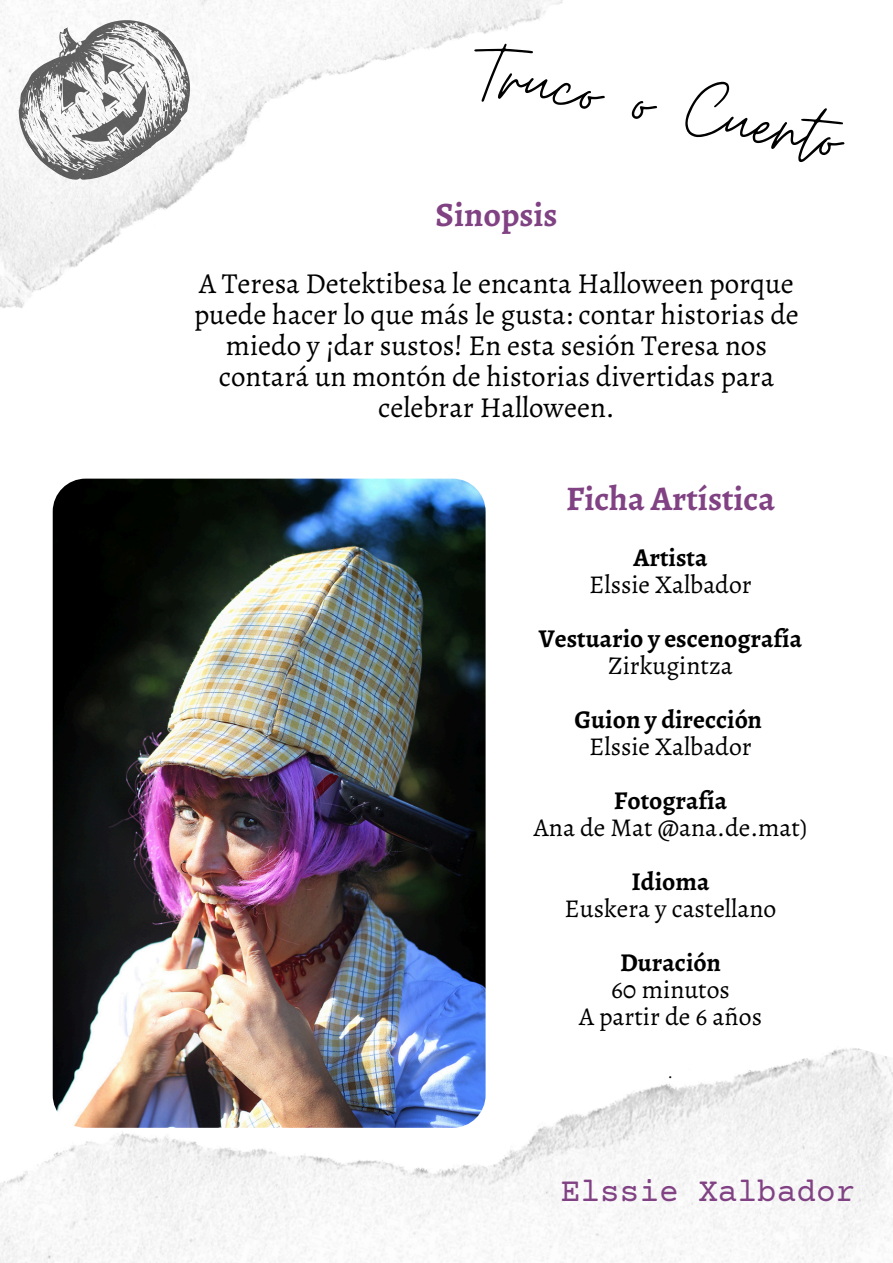
<style>
.page{position:relative;width:893px;height:1263px;background:#fff}
.page>*{position:absolute;margin:0;border:0;box-sizing:border-box;transform-origin:0 0}
.t1{font:92.4px "Moon Time";color:#000}
.t2{font:700 34.5px "Alegreya";color:#814284}
.t3{font:700 34.2px "Alegreya";color:#814284}
.t4{font:32.78px "Courier Prime";color:#814284}
.t5{font:28.95px/30.9px "Alegreya";color:#000;text-align:center}
.t6{font:25.65px/27px "Alegreya";color:#000;text-align:center}
.t7{font:700 25.65px/27px "Alegreya";color:#000;text-align:center}
.t8{font:16.65px "Alegreya";color:#000}
.s1{font-weight:700}
.s2{font-weight:400}
</style>
<div class="page">
<img style="left:0;top:803px;width:893px;height:460px">
<img style="left:0;top:0;width:563px;height:308px">
<svg style="left:0;top:0;width:215px;height:204px"></svg>
<img style="left:53px;top:479px;width:432px;height:649px;border-radius:33px">
<p class="t1" style="left:490px;top:15px;width:369px;rotate:11deg">Truco o Cuento</p>
<h1 class="t3" style="left:435px;top:192px;width:123px">Sinopsis</h1>
<h2 class="t5" style="left:194px;top:268px;width:606px">A Teresa Detektibesa le encanta Halloween porque puede hacer lo que más le gusta: contar historias de miedo y ¡dar sustos! En esta sesión Teresa nos contará un montón de historias divertidas para celebrar Halloween.</h2>
<h2 class="t2" style="left:566px;top:475px;width:211px">Ficha Artística</h2>
<p class="t6" style="left:589px;top:544px;width:164px"><span class="s1">Artista<br></span>Elssie Xalbador</p>
<h5 class="t7" style="left:539px;top:625px;width:265px">Vestuario y escenografía<br><span class="s2">Zirkugintza</span></h5>
<h5 class="t7" style="left:574px;top:706px;width:189px">Guion y dirección<br><span class="s2">Elssie Xalbador</span></h5>
<h5 class="t6" style="left:534px;top:787px;width:274px"><span class="s1">Fotografía<br></span>Ana de Mat @ana.de.mat)</h5>
<h5 class="t6" style="left:564px;top:868px;width:213px"><span class="s1">Idioma<br></span>Euskera y castellano</h5>
<h5 class="t6" style="left:579px;top:949px;width:184px"><span class="s1">Duración<br></span>60 minutos<br>A partir de 6 años</h5>
<h5 class="t8" style="left:668px;top:1061px;width:7px">.</h5>
<h4 class="t4" style="left:561px;top:1175px;width:296px">Elssie Xalbador</h4>
</div>
